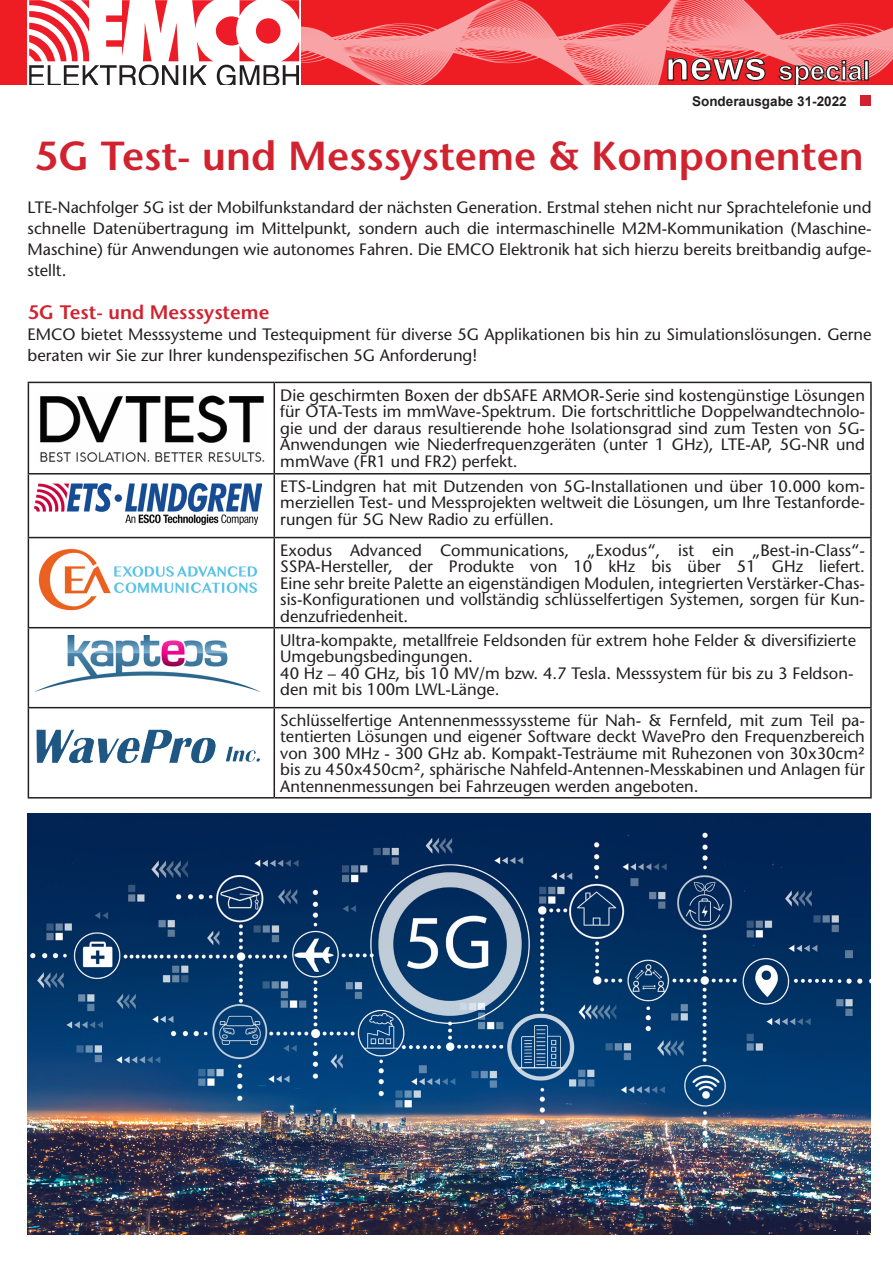
<style>
.page{position:relative;width:893px;height:1263px;background:#fff}
.page>*{position:absolute;margin:0;border:0;box-sizing:border-box;transform-origin:0 0}
.Infokasten_2{font:600 40.5px "Stone Sans Std";color:#d1222f}
.t1{font:700 27px "Arial";color:#fff}
.Infokasten_2-2{font:600 19.5px "Stone Sans Std";color:#d1222f}
.Infokasten_2-3{font:500 16.5px/16.5px "Stone Sans Std";color:#231f20;text-align:justify}
.t2{font:700 13.5px "Arial";color:#231f20}
.s1{font-size:40.8px}
</style>
<div class="page">
<div style="left:860px;top:96px;width:11px;height:10px;background:#d1222f"></div>
<div style="left:0;top:0;width:893px;height:85px;background:#ee1d23"></div>
<img style="left:301px;top:0;width:592px;height:85px">
<svg style="left:29px;top:0;width:270px;height:85px"></svg>
<svg style="left:667px;top:57px;width:99px;height:25px"></svg>
<svg style="left:778px;top:60px;width:86px;height:25px"></svg>
<div style="left:864px;top:60px;width:5px;height:21px;border:1px solid #231f20"></div>
<hr style="left:28px;top:382px;width:246px;height:1px;background:#231f20">
<hr style="left:28px;top:383px;width:1px;height:90px;background:#231f20">
<hr style="left:274px;top:382px;width:598px;height:1px;background:#231f20">
<hr style="left:274px;top:383px;width:1px;height:90px;background:#231f20">
<hr style="left:870px;top:383px;width:2px;height:90px;background:#231f20">
<hr style="left:28px;top:473px;width:246px;height:1px;background:#231f20">
<hr style="left:28px;top:474px;width:1px;height:63px;background:#231f20">
<hr style="left:274px;top:473px;width:598px;height:1px;background:#231f20">
<hr style="left:274px;top:474px;width:1px;height:63px;background:#231f20">
<hr style="left:870px;top:474px;width:2px;height:63px;background:#231f20">
<hr style="left:28px;top:537px;width:246px;height:1px;background:#231f20">
<hr style="left:28px;top:538px;width:1px;height:89px;background:#231f20">
<hr style="left:274px;top:537px;width:598px;height:1px;background:#231f20">
<hr style="left:274px;top:538px;width:1px;height:89px;background:#231f20">
<hr style="left:870px;top:538px;width:2px;height:89px;background:#231f20">
<hr style="left:28px;top:627px;width:246px;height:1px;background:#231f20">
<hr style="left:28px;top:628px;width:1px;height:79px;background:#231f20">
<hr style="left:274px;top:627px;width:598px;height:1px;background:#231f20">
<hr style="left:274px;top:628px;width:1px;height:79px;background:#231f20">
<hr style="left:870px;top:628px;width:2px;height:79px;background:#231f20">
<hr style="left:28px;top:707px;width:246px;height:1px;background:#231f20">
<hr style="left:28px;top:708px;width:1px;height:89px;background:#231f20">
<hr style="left:274px;top:707px;width:598px;height:1px;background:#231f20">
<hr style="left:274px;top:708px;width:1px;height:89px;background:#231f20">
<hr style="left:870px;top:708px;width:2px;height:89px;background:#231f20">
<hr style="left:28px;top:797px;width:246px;height:1px;background:#231f20">
<hr style="left:274px;top:797px;width:598px;height:1px;background:#231f20">
<img style="left:40px;top:395px;width:225px;height:67px">
<img style="left:34px;top:483px;width:228px;height:41px">
<img style="left:38px;top:549px;width:220px;height:62px">
<img style="left:36px;top:635px;width:223px;height:56px">
<img style="left:36px;top:729px;width:224px;height:35px">
<img style="left:27px;top:813px;width:843px;height:421px">
<h2 class="t1" style="left:665px;top:52px;width:207px"><span class="s1">news</span> special</h2>
<p class="t2" style="left:692px;top:92px;width:156px">Sonderausgabe 31-2022</p>
<p class="Infokasten_2" style="left:35px;top:132px;width:830px">5G Test- und Messsysteme &amp; Komponenten</p>
<p class="Infokasten_2-3" style="left:28px;top:196px;width:846px;line-height:21.3px">LTE-Nachfolger 5G ist der Mobilfunkstandard der nächsten Generation. Erstmal stehen nicht nur Sprachtelefonie und schnelle Datenübertragung im Mittelpunkt, sondern auch die intermaschinelle M2M-Kommunikation (Maschine-Maschine) für Anwendungen wie autonomes Fahren. Die EMCO Elektronik hat sich hierzu bereits breitbandig aufge&shy;stellt.</p>
<p class="Infokasten_2-2" style="left:28px;top:300px;width:243px">5G Test- und Messsysteme</p>
<p class="Infokasten_2-3" style="left:28px;top:324px;width:845px;line-height:21.3px">EMCO bietet Messsysteme und Testequipment für diverse 5G Applikationen bis hin zu Simulationslösungen. Gerne beraten wir Sie zur Ihrer kundenspezifischen 5G Anforderung!</p>
<p class="Infokasten_2-3" style="left:280px;top:387px;width:586px">Die geschirmten Boxen der dbSAFE ARMOR-Serie sind kostengünstige Lösungen für OTA-Tests im mmWave-Spektrum. Die fortschrittliche Doppelwandtechnolo&shy;gie und der daraus resultierende hohe Isolationsgrad sind zum Testen von 5G-Anwendungen wie Niederfrequenzgeräten (unter 1 GHz), LTE-AP, 5G-NR und mmWave (FR1 und FR2) perfekt.</p>
<p class="Infokasten_2-3" style="left:280px;top:478px;width:586px">ETS-Lindgren hat mit Dutzenden von 5G-Installationen und über 10.000 kom&shy;merziellen Test- und Messprojekten weltweit die Lösungen, um Ihre Testanforde&shy;rungen für 5G New Radio zu erfüllen.</p>
<p class="Infokasten_2-3" style="left:280px;top:542px;width:586px">Exodus Advanced Communications, „Exodus“, ist ein „Best-in-Class“- SSPA-Hersteller, der Produkte von 10 kHz bis über 51 GHz liefert.<br>Eine sehr breite Palette an eigenständigen Modulen, integrierten Verstärker-Chas&shy;sis-Konfigurationen und vollständig schlüsselfertigen Systemen, sorgen für Kun&shy;denzufriedenheit.</p>
<p class="Infokasten_2-3" style="left:280px;top:632px;width:577px;text-align:left">Ultra-kompakte, metallfreie Feldsonden für extrem hohe Felder &amp; diversifizierte Umgebungsbedingungen.<br>40 Hz – 40 GHz, bis 10 MV/m bzw. 4.7 Tesla. Messsystem für bis zu 3 Feldson&shy;den mit bis 100m LWL-Länge.</p>
<p class="Infokasten_2-3" style="left:280px;top:712px;width:586px">Schlüsselfertige Antennenmesssyssteme für Nah- &amp; Fernfeld, mit zum Teil pa&shy;tentierten Lösungen und eigener Software deckt WavePro den Frequenzbereich von 300 MHz - 300 GHz ab. Kompakt-Testräume mit Ruhezonen von 30x30cm² bis zu 450x450cm², sphärische Nahfeld-Antennen-Messkabinen und Anlagen für Antennenmessungen bei Fahrzeugen werden angeboten.</p>
</div>
